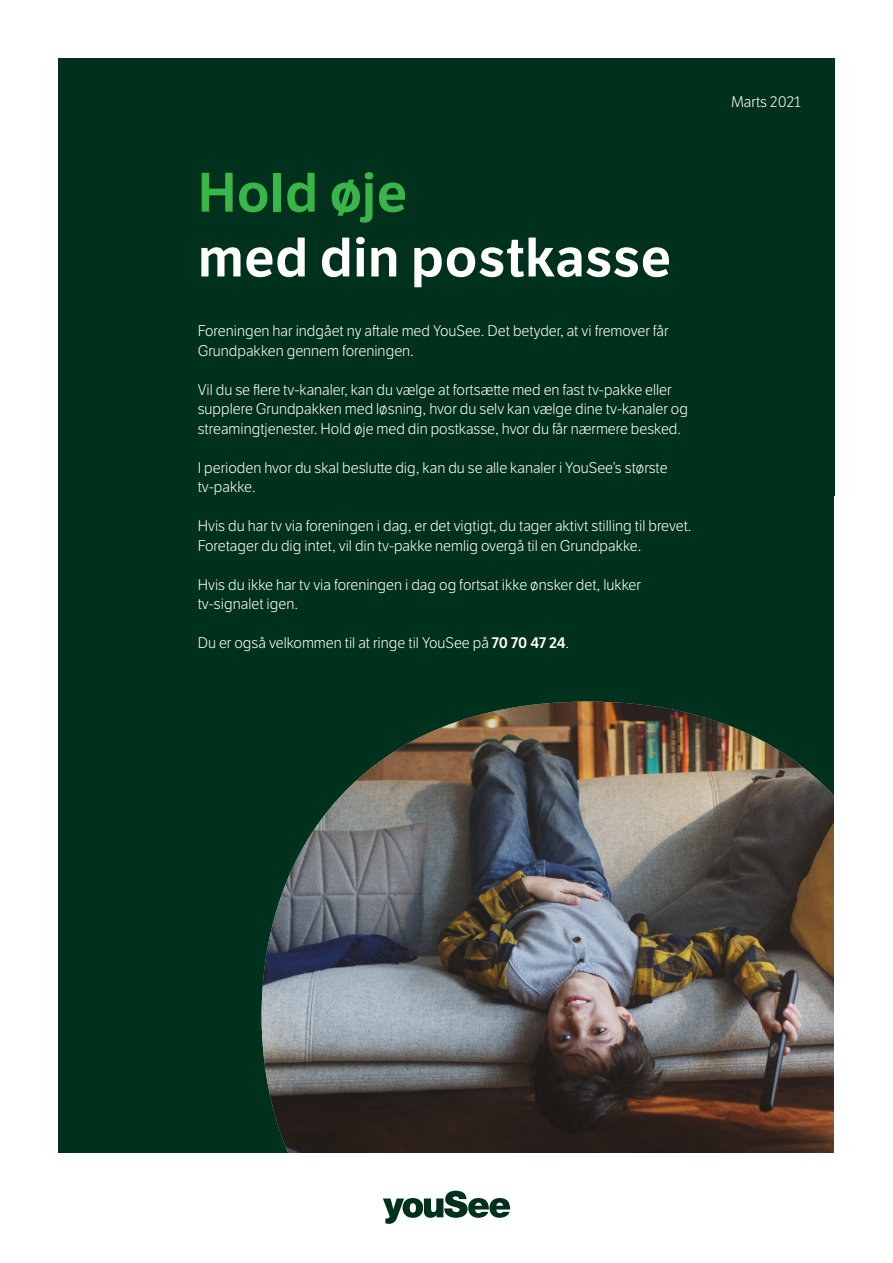
<style>
.page{position:relative;width:893px;height:1263px;background:#fff}
.page>*{position:absolute;margin:0;border:0;box-sizing:border-box;transform-origin:0 0}
.t1{font:54px "LFT Etica SB";color:#fff}
.t2{font:54px "LFT Etica SB";color:#3ab54a}
.t3{font:300 15px/19.5px "LFT Etica";color:#fff}
.s1{font-family:"LFT Etica SB";font-weight:400}
</style>
<div class="page">
<div style="left:58px;top:58px;width:777px;height:1096px;background:#00311c"></div>
<img style="left:262px;top:701px;width:573px;height:452px">
<div style="left:0;top:1153px;width:893px;height:110px;background:#fff"></div>
<svg style="left:383px;top:1191px;width:127px;height:33px"></svg>
<p class="t2" style="left:198px;top:160px;width:211px">Hold øje</p>
<p class="t1" style="left:198px;top:225px;width:475px">med din postkasse</p>
<p class="t3" style="left:198px;top:321px;width:472px">Foreningen har indgået ny aftale med YouSee. Det betyder, at vi fremover får<br>Grundpakken gennem foreningen.</p>
<p class="t3" style="left:198px;top:380px;width:492px">Vil du se flere tv-kanaler, kan du vælge at fortsætte med en fast tv-pakke eller supplere Grundpakken med løsning, hvor du selv kan vælge dine tv-kanaler og streamingtjenester. Hold øje med din postkasse, hvor du får nærmere besked.</p>
<p class="t3" style="left:198px;top:458px;width:471px">I perioden hvor du skal beslutte dig, kan du se alle kanaler i YouSee’s største</p>
<p class="t3" style="left:198px;top:477px;width:60px">tv-pakke.</p>
<p class="t3" style="left:198px;top:516px;width:495px">Hvis du har tv via foreningen i dag, er det vigtigt, du tager aktivt stilling til brevet.<br>Foretager du dig intet, vil din tv-pakke nemlig overgå til en Grundpakke.</p>
<p class="t3" style="left:198px;top:575px;width:445px">Hvis du ikke har tv via foreningen i dag og fortsat ikke ønsker det, lukker</p>
<p class="t3" style="left:198px;top:594px;width:102px">tv-signalet igen.</p>
<p class="t3" style="left:198px;top:633px;width:373px">Du er også velkommen til at ringe til YouSee på <span class="s1">70 70 47 24</span>.</p>
<p class="t3" style="left:731px;top:92px;width:71px">Marts 2021</p>
</div>
